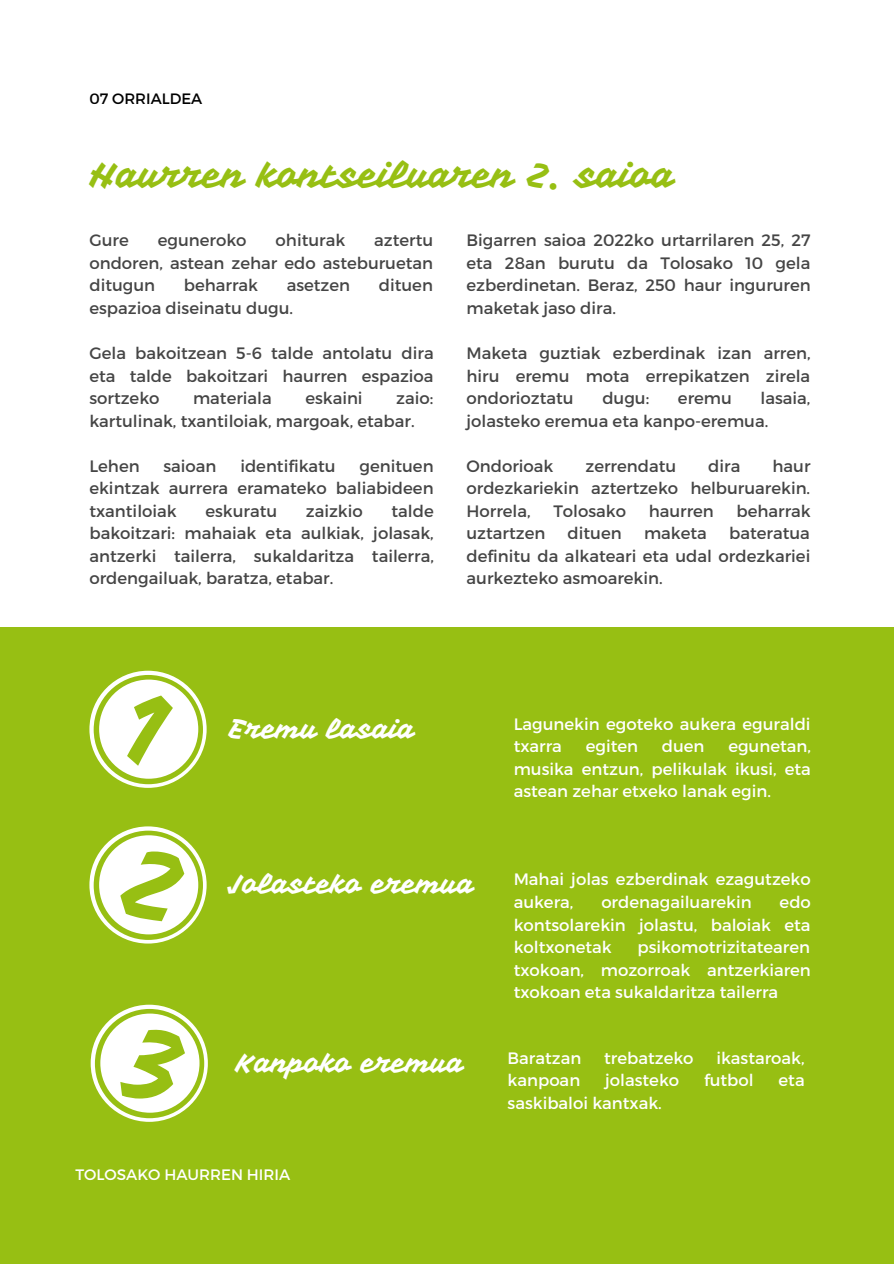
<style>
.page{position:relative;width:894px;height:1264px;background:#fff}
.page>*{position:absolute;margin:0;border:0;box-sizing:border-box;transform-origin:0 0}
.t1{font:100.8px "Vampiro One";color:#97bf13}
.t2{font:36px "Vampiro One";color:#97bf13}
.t3{font:27px "Vampiro One";color:#fff}
.t4{font:16.5px/22.5px "Montserrat";color:#454545;text-align:justify}
.t5{font:16.5px/22.5px "Montserrat";color:#fff;text-align:justify}
.t6{font:15.15px "Montserrat";color:#fff}
.t7{font:15px "Montserrat";color:#000}
</style>
<div class="page">
<div style="left:0;top:627px;width:893px;height:636px;background:#97bf13"></div>
<svg style="left:89px;top:670px;width:117px;height:117px"></svg>
<svg style="left:94px;top:675px;width:109px;height:109px"></svg>
<div style="left:99px;top:679px;width:99px;height:99px;background:#fff;border-radius:50%"></div>
<svg style="left:89px;top:826px;width:117px;height:117px"></svg>
<svg style="left:94px;top:830px;width:109px;height:109px"></svg>
<div style="left:99px;top:835px;width:99px;height:99px;background:#fff;border-radius:50%"></div>
<svg style="left:91px;top:1004px;width:117px;height:117px"></svg>
<svg style="left:95px;top:1008px;width:109px;height:110px"></svg>
<div style="left:100px;top:1013px;width:99px;height:99px;background:#fff;border-radius:50%"></div>
<p class="t7" style="left:89px;top:89px;width:114px">07 ORRIALDEA</p>
<p class="t2" style="left:91px;top:153px;width:585px">Haurren kontseiluaren 2. saioa</p>
<p class="t4" style="left:89px;top:228px;width:41px">Gure</p>
<p class="t4" style="left:158px;top:228px;width:90px">eguneroko</p>
<p class="t4" style="left:275px;top:228px;width:71px">ohiturak</p>
<p class="t4" style="left:89px;top:228px;width:345px;text-indent:285px">aztertu ondoren, astean zehar edo asteburuetan ditugun</p>
<p class="t4" style="left:184px;top:273px;width:76px">beharrak</p>
<p class="t4" style="left:287px;top:273px;width:65px">asetzen</p>
<p class="t4" style="left:379px;top:273px;width:56px">dituen</p>
<p class="t4" style="left:89px;top:296px;width:205px">espazioa diseinatu dugu.</p>
<p class="t4" style="left:89px;top:341px;width:346px">Gela bakoitzean 5-6 talde antolatu dira eta talde bakoitzari haurren espazioa sortzeko</p>
<p class="t4" style="left:89px;top:386px;width:345px;text-indent:307px">zaio: kartulinak, txantiloiak, margoak, etabar.</p>
<p class="t4" style="left:89px;top:454px;width:52px">Lehen</p>
<p class="t4" style="left:163px;top:454px;width:55px">saioan</p>
<p class="t4" style="left:240px;top:454px;width:97px">identifikatu</p>
<p class="t4" style="left:193px;top:386px;width:80px">materiala</p>
<p class="t4" style="left:305px;top:386px;width:59px">eskaini</p>
<p class="t4" style="left:89px;top:454px;width:345px;text-indent:270px">genituen ekintzak aurrera eramateko baliabideen txantiloiak</p>
<p class="t4" style="left:205px;top:499px;width:73px">eskuratu</p>
<p class="t4" style="left:306px;top:499px;width:58px">zaizkio</p>
<p class="t4" style="left:89px;top:499px;width:346px;text-indent:302px">talde bakoitzari: mahaiak eta aulkiak, jolasak, antzerki tailerra, sukaldaritza tailerra, ordengailuak, baratza, etabar.</p>
<p class="t4" style="left:466px;top:228px;width:345px">Bigarren saioa 2022ko urtarrilaren 25, 27 eta 28an burutu da Tolosako 10 gela ezberdinetan. Beraz, 250 haur ingururen maketak jaso dira.</p>
<p class="t4" style="left:466px;top:341px;width:345px">Maketa guztiak ezberdinak izan arren, hiru eremu mota errepikatzen zirela ondorioztatu</p>
<p class="t4" style="left:466px;top:386px;width:345px;text-indent:294px">lasaia, jolasteko eremua eta kanpo-eremua.</p>
<p class="t4" style="left:466px;top:454px;width:88px">Ondorioak</p>
<p class="t4" style="left:585px;top:454px;width:92px">zerrendatu</p>
<p class="t4" style="left:708px;top:454px;width:34px">dira</p>
<p class="t4" style="left:602px;top:386px;width:48px">dugu:</p>
<p class="t4" style="left:677px;top:386px;width:55px">eremu</p>
<p class="t4" style="left:466px;top:454px;width:345px;text-indent:306px">haur ordezkariekin aztertzeko helburuarekin.<br>Horrela,</p>
<p class="t4" style="left:553px;top:499px;width:74px">Tolosako</p>
<p class="t4" style="left:648px;top:499px;width:67px">haurren</p>
<p class="t4" style="left:736px;top:499px;width:76px">beharrak</p>
<p class="t4" style="left:466px;top:521px;width:80px">uztartzen</p>
<p class="t4" style="left:567px;top:521px;width:56px">dituen</p>
<p class="t4" style="left:644px;top:521px;width:64px">maketa</p>
<p class="t4" style="left:466px;top:521px;width:345px;text-indent:262px">bateratua definitu da alkateari eta udal ordezkariei aurkezteko asmoarekin.</p>
<p class="t1" style="left:125px;top:666px;width:50px">1</p>
<p class="t3" style="left:229px;top:712px;width:187px">Eremu lasaia</p>
<p class="t5" style="left:513px;top:711px;width:298px">Lagunekin egoteko aukera eguraldi txarra</p>
<p class="t5" style="left:585px;top:734px;width:54px">egiten</p>
<p class="t5" style="left:661px;top:734px;width:44px">duen</p>
<p class="t5" style="left:513px;top:734px;width:299px;text-indent:215px">egunetan, musika entzun, pelikulak ikusi, eta astean zehar etxeko lanak egin.</p>
<p class="t1" style="left:125px;top:822px;width:63px">2</p>
<p class="t3" style="left:229px;top:867px;width:246px">Jolasteko eremua</p>
<p class="t1" style="left:126px;top:1000px;width:62px">3</p>
<p class="t3" style="left:236px;top:1045px;width:229px">Kanpoko eremua</p>
<p class="t6" style="left:75px;top:1165px;width:216px">TOLOSAKO HAURREN HIRIA</p>
<p class="t5" style="left:513px;top:867px;width:298px">Mahai jolas ezberdinak ezagutzeko aukera,</p>
<p class="t5" style="left:601px;top:890px;width:152px">ordenagailuarekin</p>
<p class="t5" style="left:513px;top:890px;width:299px;text-indent:266px">edo kontsolarekin jolastu, baloiak eta koltxonetak</p>
<p class="t5" style="left:513px;top:935px;width:298px;text-indent:124px">psikomotrizitatearen txokoan, mozorroak antzerkiaren txokoan eta sukaldaritza tailerra</p>
<p class="t5" style="left:507px;top:1045px;width:75px">Baratzan</p>
<p class="t5" style="left:604px;top:1045px;width:91px">trebatzeko</p>
<p class="t5" style="left:716px;top:1045px;width:90px">ikastaroak,</p>
<p class="t5" style="left:507px;top:1068px;width:74px">kanpoan</p>
<p class="t5" style="left:605px;top:1068px;width:75px">jolasteko</p>
<p class="t5" style="left:703px;top:1068px;width:51px">futbol</p>
<p class="t5" style="left:778px;top:1068px;width:28px">eta</p>
<p class="t5" style="left:507px;top:1090px;width:156px">saskibaloi kantxak.</p>
</div>
